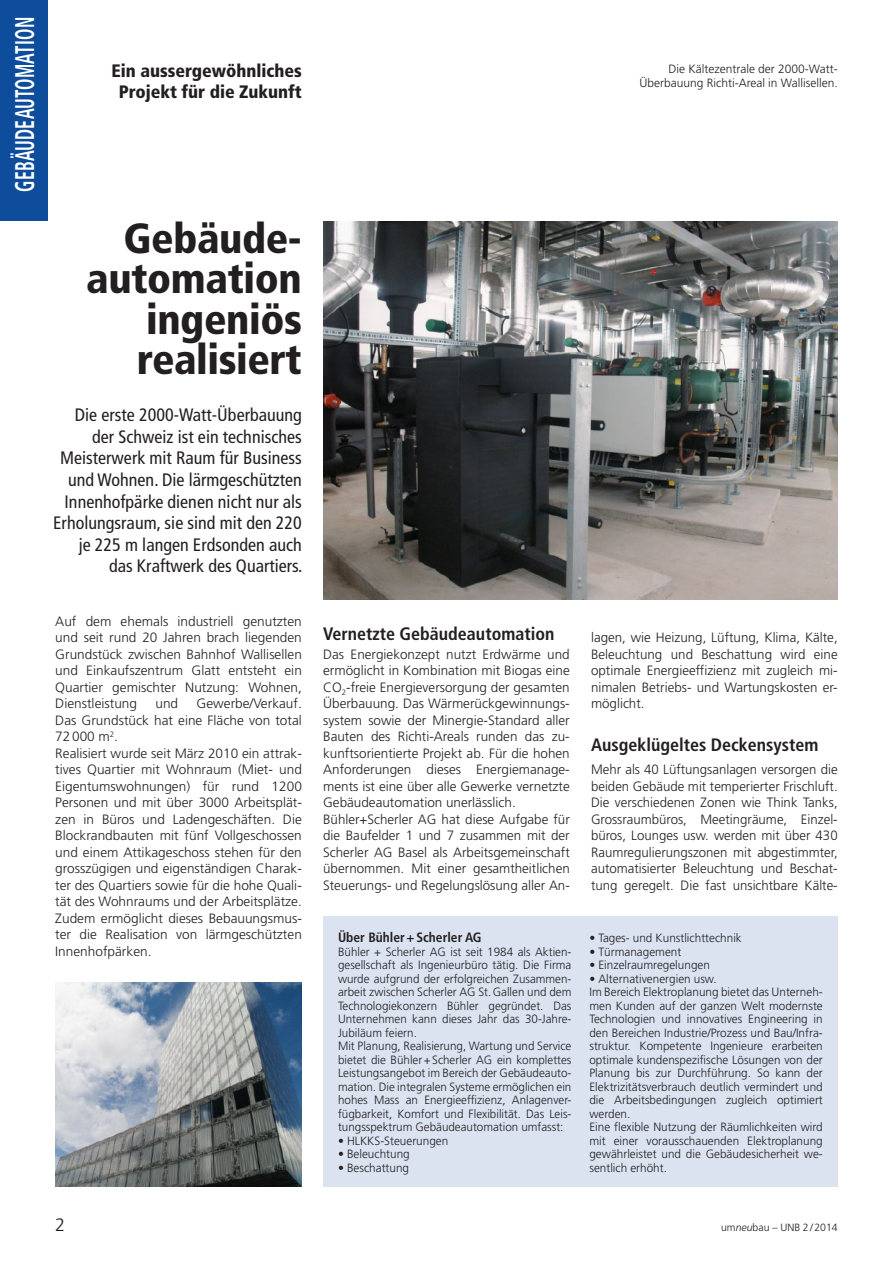
<style>
.page{position:relative;width:893px;height:1263px;background:#fff}
.page>*{position:absolute;margin:0;border:0;box-sizing:border-box;transform-origin:0 0}
.t1{font:900 condensed 42px/40.5px "Frutiger";letter-spacing:-.01em;color:#231f20;text-align:right}
.t2{font:700 condensed 27px "Frutiger";letter-spacing:.01em;color:#fff;scale:.65 1}
.t3{font:condensed 18px/21.6px "Frutiger";color:#231f20;text-align:right}
.t4{font:700 condensed 18px "Frutiger";color:#231f20}
.t5{font:900 condensed 18px/21px "Frutiger";color:#231f20;text-align:center}
.t6{font:300 18px "Frutiger";color:#231f20}
.t7{font:300 13.5px/16.5px "Frutiger";color:#231f20;text-align:justify}
.t8{font:700 condensed 13.5px "Frutiger";color:#231f20}
.t9{font:300 12px/13.5px "Frutiger";color:#231f20}
.t10{font:300 10.5px "Frutiger";color:#231f20}
.s1{font-style:italic}
</style>
<div class="page">
<div style="left:0;top:0;width:48px;height:221px;background:#0d4d9b"></div>
<img style="left:323px;top:221px;width:515px;height:379px">
<div style="left:323px;top:916px;width:515px;height:270px;background:#dbe3f1"></div>
<img style="left:55px;top:982px;width:247px;height:204px">
<h2 class="t2" style="left:9px;top:192px;width:270px;rotate:-90deg">GEBÄUDEAUTOMATION</h2>
<h3 class="t5" style="left:112px;top:60px;width:192px">Ein aussergewöhnliches<br>Projekt für die Zukunft</h3>
<p class="t9" style="left:639px;top:62px;width:200px;text-align:right">Die Kältezentrale der 2000-Watt-<br>Überbauung Richti-Areal in Wallisellen.</p>
<h1 class="t1" style="left:86px;top:218px;width:217px">Gebäude&shy;automation ingeniös realisiert</h1>
<p class="t3" style="left:53px;top:404px;width:251px">Die erste 2000-Watt-Überbauung der Schweiz ist ein technisches<br>Meisterwerk mit Raum für Business und Wohnen. Die lärmgeschützten<br>Innenhofpärke dienen nicht nur als<br>Erholungsraum, sie sind mit den 220 je 225 m langen Erdsonden auch das Kraftwerk des Quartiers.</p>
<p class="t7" style="left:55px;top:613px;width:248px">Auf dem ehemals industriell genutzten und seit rund 20 Jahren brach liegenden Grundstück zwischen Bahnhof Wallisellen und Einkaufszentrum Glatt entsteht ein Quartier gemischter Nutzung: Wohnen, Dienstleistung</p>
<p class="t7" style="left:55px;top:695px;width:248px;text-align:left;text-indent:141px">Gewerbe/Verkauf.<br>Das Grundstück hat eine Fläche von total 72000 m<sup>2</sup>.<br>Realisiert wurde seit März 2010 ein attrak&shy;tives Quartier mit Wohnraum (Miet- und Eigentumswohnungen) für rund 1200<br>Personen und mit über 3000 Arbeitsplät&shy;zen in Büros und Ladengeschäften. Die Blockrandbauten mit fünf Vollgeschossen und einem Attikageschoss stehen für den grosszügigen und eigenständigen Charak&shy;ter des Quartiers sowie für die hohe Quali&shy;tät des Wohnraums und der Arbeitsplätze.<br>Zudem ermöglicht dieses Bebauungsmus&shy;ter die Realisation von lärmgeschützten Innenhofpärken.</p>
<p class="t7" style="left:155px;top:695px;width:24px">und</p>
<h3 class="t4" style="left:323px;top:623px;width:233px">Vernetzte Gebäudeautomation</h3>
<p class="t7" style="left:323px;top:646px;width:248px;text-align:left">Das Energiekonzept nutzt Erdwärme und ermöglicht in Kombination mit Biogas eine CO<sub>2</sub>-freie Energieversorgung der gesamten Überbauung. Das Wärmerückgewinnungs&shy;system sowie der Minergie-Standard aller Bauten des Richti-Areals runden das zu&shy;kunftsorientierte Projekt ab. Für die hohen Anforderungen dieses Energiemanage&shy;ments ist eine über alle Gewerke vernetzte Gebäudeautomation unerlässlich.<br>Bühler+Scherler AG hat diese Aufgabe für die Baufelder 1 und 7 zusammen mit der Scherler AG Basel als Arbeitsgemeinschaft übernommen. Mit einer gesamtheitlichen Steuerungs- und Regelungslösung aller An-</p>
<p class="t8" style="left:338px;top:929px;width:145px">Über Bühler+Scherler AG</p>
<p class="t9" style="left:338px;top:944px;width:235px">Bühler + Scherler AG ist seit 1984 als Aktien&shy;gesellschaft als Ingenieurbüro tätig. Die Firma wurde aufgrund der erfolgreichen Zusammen&shy;arbeit zwischen Scherler AG St.Gallen und dem Technologiekonzern Bühler gegründet. Das Unternehmen kann dieses Jahr das 30-Jahre-Jubiläum feiern.<br>Mit Planung, Realisierung, Wartung und Service bietet die Bühler+Scherler AG ein komplettes Leistungsangebot im Bereich der Gebäudeauto&shy;mation. Die integralen Systeme ermöglichen ein hohes Mass an Energieeffizienz, Anlagenver&shy;fügbarkeit, Komfort und Flexibilität. Das Leis&shy;tungsspektrum Gebäudeautomation umfasst:</p>
<p class="t9" style="left:338px;top:1133px;width:112px">• HLKKS-Steuerungen</p>
<p class="t9" style="left:338px;top:1147px;width:73px">• Beleuchtung</p>
<p class="t9" style="left:338px;top:1160px;width:73px">• Beschattung</p>
<p class="t7" style="left:591px;top:629px;width:248px">lagen, wie Heizung, Lüftung, Klima, Kälte, Beleuchtung und Beschattung wird eine optimale Energieeffizienz mit zugleich mi&shy;nimalen Betriebs- und Wartungskosten er&shy;möglicht.</p>
<h3 class="t4" style="left:591px;top:734px;width:229px">Ausgeklügeltes Deckensystem</h3>
<p class="t7" style="left:591px;top:761px;width:248px">Mehr als 40 Lüftungsanlagen versorgen die beiden Gebäude mit temperierter Frischluft.<br>Die verschiedenen Zonen wie Think Tanks, Grossraumbüros, Meetingräume, Einzel&shy;büros, Lounges usw. werden mit über 430<br>Raumregulierungszonen mit abgestimmter, automatisierter Beleuchtung und Beschat&shy;tung geregelt. Die fast unsichtbare Kälte-</p>
<p class="t9" style="left:589px;top:931px;width:154px">• Tages- und Kunstlichttechnik</p>
<p class="t9" style="left:589px;top:944px;width:93px">• Türmanagement</p>
<p class="t9" style="left:589px;top:958px;width:122px">• Einzelraumregelungen</p>
<p class="t9" style="left:589px;top:971px;width:235px">• Alternativenergien usw.<br>Im Bereich Elektroplanung bietet das Unterneh&shy;men Kunden auf der ganzen Welt modernste Technologien und innovatives Engineering in den Bereichen Industrie/Prozess und Bau/Infra&shy;struktur. Kompetente Ingenieure erarbeiten optimale kundenspezifische Lösungen von der Planung bis zur Durchführung. So kann der Elektrizitätsverbrauch deutlich vermindert und die Arbeitsbedingungen zugleich optimiert werden.<br>Eine flexible Nutzung der Räumlichkeiten wird mit einer vorausschauenden Elektroplanung gewährleistet und die Gebäudesicherheit we&shy;sentlich erhöht.</p>
<h3 class="t6" style="left:55px;top:1215px;width:12px">2</h3>
<p class="t10" style="left:721px;top:1221px;width:118px">um<span class="s1">neu</span>bau – UNB 2/2014</p>
</div>
